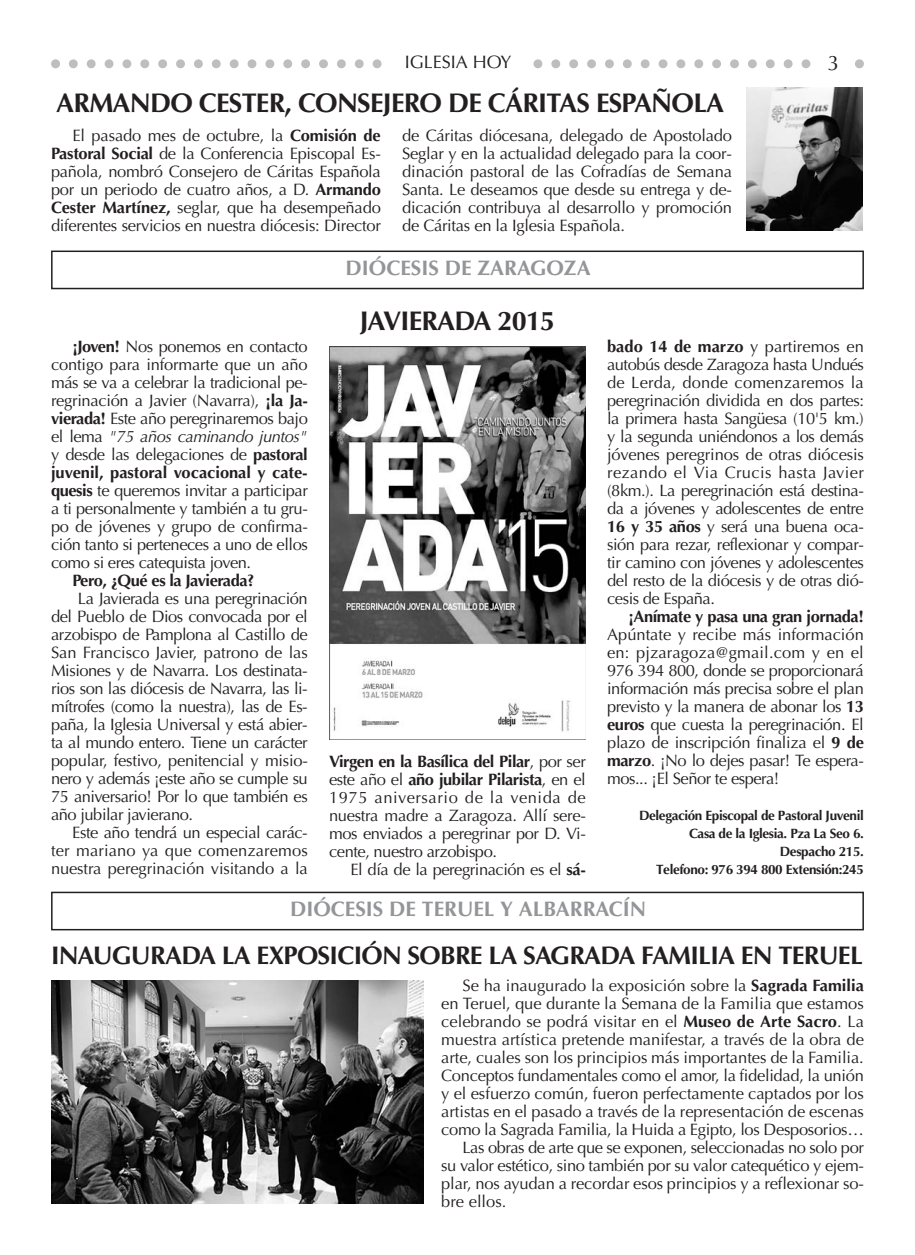
<style>
.page{position:relative;width:915px;height:1255px;background:#fff}
.page>*{position:absolute;margin:0;border:0;box-sizing:border-box;transform-origin:0 0}
.t1{font:700 27px "Optima";letter-spacing:-.03em;color:#231f20}
.t2{font:700 25.5px "Optima";letter-spacing:-.03em;color:#231f20}
.t3{font:700 21px "Optima";color:#939598}
.t4{font:21px "Optima";color:#231f20}
.t5{font:18px "Optima";color:#231f20}
.t6{font:16.5px/18px "Optima";letter-spacing:-.025em;color:#231f20;text-align:justify}
.t7{font:16.5px "Optima";color:#231f20}
.t8{font:700 16.5px "Optima";letter-spacing:-.03em;color:#231f20}
.t9{font:16.5px "Optima";letter-spacing:-.005em;color:#231f20}
.t10{font:700 16.5px "Optima";color:#231f20}
.t11{font:16.5px "Optima";letter-spacing:.01em;color:#231f20}
.t12{font:italic 16.5px "Optima";letter-spacing:-.03em;color:#231f20}
.t13{font:16.5px "Optima";letter-spacing:.02em;color:#231f20}
.t14{font:16.5px "Optima";letter-spacing:.005em;color:#231f20}
.t15{font:16.5px "Optima";letter-spacing:.035em;color:#231f20}
.t16{font:700 13.5px/18px "Optima";letter-spacing:-.03em;color:#231f20;text-align:right}
.s1{font-weight:700}
.s2{font-style:normal}
.s3{font-weight:400}
</style>
<div class="page">
<svg style="left:51px;top:59px;width:812px;height:9px"></svg>
<div style="left:389px;top:51px;width:137px;height:26px;background:#fff"></div>
<div style="left:818px;top:51px;width:30px;height:26px;background:#fff"></div>
<div style="left:51px;top:250px;width:812px;height:39px;border:2px solid #231f20"></div>
<div style="left:51px;top:891px;width:812px;height:39px;border:2px solid #231f20"></div>
<img style="left:746px;top:88px;width:116px;height:142px">
<img style="left:329px;top:346px;width:256px;height:393px">
<img style="left:51px;top:980px;width:372px;height:223px">
<p class="t5" style="left:404px;top:54px;width:108px">IGLESIA HOY</p>
<p class="t4" style="left:827px;top:55px;width:13px">3</p>
<p class="t1" style="left:56px;top:92px;width:669px">ARMANDO CESTER, CONSEJERO DE CÁRITAS ESPAÑOLA</p>
<p class="t6" style="left:51px;top:128px;width:331px;text-indent:21px">El pasado mes de octubre, la <span class="s1">Comisión de Pastoral Social</span> de la Conferencia Episcopal Es&shy;pañola, nombró Consejero de Cáritas Española por un periodo de cuatro años, a D. <span class="s1">Armando Cester Martínez,</span> seglar, que ha desempeñado diferentes servicios en nuestra diócesis: Director</p>
<p class="t6" style="left:402px;top:128px;width:331px">de Cáritas diócesana, delegado de Apostolado Seglar y en la actualidad delegado para la coor&shy;dinación pastoral de las Cofradías de Semana Santa. Le deseamos que desde su entrega y de&shy;dicación contribuya al desarrollo y promoción de Cáritas en la Iglesia Española.</p>
<p class="t3" style="left:345px;top:259px;width:247px">DIÓCESIS DE ZARAGOZA</p>
<p class="t6" style="left:72px;top:339px;width:237px"><span class="s1">¡Joven!</span> Nos ponemos en contacto</p>
<p class="t6" style="left:51px;top:357px;width:258px">contigo para informarte que un año</p>
<p class="t6" style="left:51px;top:375px;width:258px">más se va a celebrar la tradicional pe-</p>
<p class="t6" style="left:51px;top:393px;width:258px">regrinación a Javier (Navarra), <span class="s1">¡la Ja-</span></p>
<p class="t6" style="left:51px;top:411px;width:258px"><span class="s1">vierada!</span> Este año peregrinaremos bajo</p>
<p class="t12" style="left:51px;top:429px;width:258px"><span class="s2">el lema</span> "75 años caminando juntos"</p>
<p class="t6" style="left:51px;top:447px;width:258px">y desde las delegaciones de <span class="s1">pastoral</span></p>
<p class="t10" style="left:51px;top:465px;width:258px">juvenil, pastoral vocacional y cate-</p>
<p class="t6" style="left:51px;top:483px;width:258px"><span class="s1">quesis</span> te queremos invitar a participar</p>
<p class="t6" style="left:51px;top:501px;width:258px">a ti personalmente y también a tu gru-</p>
<p class="t6" style="left:51px;top:519px;width:258px">po de jóvenes y grupo de confirma-</p>
<p class="t6" style="left:51px;top:537px;width:258px">ción tanto si perteneces a uno de ellos</p>
<p class="t6" style="left:51px;top:555px;width:201px">como si eres catequista joven.</p>
<p class="t8" style="left:72px;top:573px;width:184px">Pero, ¿Qué es la Javierada?</p>
<p class="t6" style="left:78px;top:591px;width:231px">La Javierada es una peregrinación</p>
<p class="t6" style="left:51px;top:609px;width:258px">del Pueblo de Dios convocada por el</p>
<p class="t6" style="left:51px;top:627px;width:258px">arzobispo de Pamplona al Castillo de</p>
<p class="t9" style="left:51px;top:645px;width:258px">San Francisco Javier, patrono de las</p>
<p class="t6" style="left:51px;top:663px;width:258px">Misiones y de Navarra. Los destinata-</p>
<p class="t6" style="left:51px;top:681px;width:258px">rios son las diócesis de Navarra, las li-</p>
<p class="t6" style="left:51px;top:699px;width:258px">mítrofes (como la nuestra), las de Es-</p>
<p class="t6" style="left:51px;top:717px;width:258px">paña, la Iglesia Universal y está abier-</p>
<p class="t6" style="left:51px;top:735px;width:258px">ta al mundo entero. Tiene un carácter</p>
<p class="t6" style="left:51px;top:753px;width:258px">popular, festivo, penitencial y misio-</p>
<p class="t6" style="left:51px;top:771px;width:258px">nero y además ¡este año se cumple su</p>
<p class="t6" style="left:51px;top:789px;width:258px">75 aniversario! Por lo que también es</p>
<p class="t6" style="left:51px;top:807px;width:143px">año jubilar javierano.</p>
<p class="t6" style="left:72px;top:825px;width:237px">Este año tendrá un especial carác-</p>
<p class="t14" style="left:51px;top:843px;width:258px">ter mariano ya que comenzaremos</p>
<p class="t9" style="left:51px;top:861px;width:258px">nuestra peregrinación visitando a la</p>
<p class="t1" style="left:359px;top:309px;width:197px">JAVIERADA 2015</p>
<p class="t8" style="left:329px;top:755px;width:258px">Virgen en la Basílica del Pilar<span class="s3">, por ser</span></p>
<p class="t8" style="left:329px;top:773px;width:258px"><span class="s3">este año el</span> año jubilar Pilarista<span class="s3">, en el</span></p>
<p class="t15" style="left:329px;top:791px;width:258px">1975 aniversario de la venida de</p>
<p class="t6" style="left:329px;top:808px;width:258px">nuestra madre a Zaragoza. Allí sere-</p>
<p class="t6" style="left:329px;top:826px;width:258px">mos enviados a peregrinar por D. Vi-</p>
<p class="t6" style="left:329px;top:844px;width:169px">cente, nuestro arzobispo.</p>
<p class="t6" style="left:350px;top:862px;width:237px">El día de la peregrinación es el <span class="s1">sá-</span></p>
<p class="t10" style="left:607px;top:340px;width:258px">bado 14 de marzo <span class="s3">y partiremos en</span></p>
<p class="t6" style="left:607px;top:357px;width:258px">autobús desde Zaragoza hasta Undués</p>
<p class="t11" style="left:607px;top:376px;width:258px">de Lerda, donde comenzaremos la</p>
<p class="t6" style="left:607px;top:393px;width:258px">peregrinación dividida en dos partes:</p>
<p class="t6" style="left:607px;top:411px;width:258px">la primera hasta Sangüesa (10'5 km.)</p>
<p class="t6" style="left:607px;top:429px;width:258px">y la segunda uniéndonos a los demás</p>
<p class="t6" style="left:607px;top:447px;width:258px">jóvenes peregrinos de otras diócesis</p>
<p class="t13" style="left:607px;top:466px;width:258px">rezando el Via Crucis hasta Javier</p>
<p class="t6" style="left:607px;top:483px;width:258px">(8km.). La peregrinación está destina-</p>
<p class="t6" style="left:607px;top:501px;width:258px">da a jóvenes y adolescentes de entre</p>
<p class="t6" style="left:607px;top:519px;width:258px"><span class="s1">16 y 35 años</span> y será una buena oca-</p>
<p class="t6" style="left:607px;top:537px;width:258px">sión para rezar, reflexionar y compar-</p>
<p class="t6" style="left:607px;top:555px;width:258px">tir camino con jóvenes y adolescentes</p>
<p class="t6" style="left:607px;top:573px;width:258px">del resto de la diócesis y de otras dió-</p>
<p class="t6" style="left:607px;top:591px;width:109px">cesis de España.</p>
<p class="t8" style="left:628px;top:610px;width:237px">¡Anímate y pasa una gran jornada!</p>
<p class="t7" style="left:607px;top:628px;width:258px">Apúntate y recibe más información</p>
<p class="t11" style="left:607px;top:646px;width:258px">en: pjzaragoza@gmail.com y en el</p>
<p class="t6" style="left:607px;top:663px;width:258px">976 394 800, donde se proporcionará</p>
<p class="t6" style="left:607px;top:681px;width:258px">información más precisa sobre el plan</p>
<p class="t6" style="left:607px;top:699px;width:258px">previsto y la manera de abonar los <span class="s1">13</span></p>
<p class="t6" style="left:607px;top:717px;width:258px"><span class="s1">euros</span> que cuesta la peregrinación. El</p>
<p class="t6" style="left:607px;top:735px;width:258px">plazo de inscripción finaliza el <span class="s1">9 de</span></p>
<p class="t6" style="left:607px;top:753px;width:258px"><span class="s1">marzo</span>. ¡No lo dejes pasar! Te espera-</p>
<p class="t6" style="left:607px;top:771px;width:174px">mos... ¡El Señor te espera!</p>
<p class="t16" style="left:638px;top:808px;width:226px">Delegación Episcopal de Pastoral Juvenil<br>Casa de la Iglesia. Pza La Seo 6.<br>Despacho 215.<br>Telefono: 976 394 800 Extensión:245</p>
<p class="t3" style="left:290px;top:900px;width:357px">DIÓCESIS DE TERUEL Y ALBARRACÍN</p>
<p class="t2" style="left:51px;top:944px;width:812px">INAUGURADA LA EXPOSICIÓN SOBRE LA SAGRADA FAMILIA EN TERUEL</p>
<p class="t7" style="left:462px;top:978px;width:403px">Se ha inaugurado la exposición sobre la <span class="s1">Sagrada Familia</span></p>
<p class="t7" style="left:441px;top:996px;width:424px">en Teruel, que durante la Semana de la Familia que estamos</p>
<p class="t7" style="left:441px;top:1014px;width:424px">celebrando se podrá visitar en el <span class="s1">Museo de Arte Sacro</span>. La</p>
<p class="t7" style="left:441px;top:1032px;width:424px">muestra artística pretende manifestar, a través de la obra de</p>
<p class="t9" style="left:441px;top:1050px;width:424px">arte, cuales son los principios más importantes de la Familia.</p>
<p class="t6" style="left:441px;top:1067px;width:424px">Conceptos fundamentales como el amor, la fidelidad, la unión</p>
<p class="t7" style="left:441px;top:1086px;width:424px">y el esfuerzo común, fueron perfectamente captados por los</p>
<p class="t7" style="left:441px;top:1104px;width:424px">artistas en el pasado a través de la representación de escenas</p>
<p class="t6" style="left:441px;top:1121px;width:424px">como la Sagrada Familia, la Huida a Egipto, los Desposorios…</p>
<p class="t6" style="left:462px;top:1139px;width:403px">Las obras de arte que se exponen, seleccionadas no solo por</p>
<p class="t6" style="left:441px;top:1157px;width:424px">su valor estético, sino también por su valor catequético y ejem-</p>
<p class="t6" style="left:441px;top:1175px;width:424px">plar, nos ayudan a recordar esos principios y a reflexionar so-</p>
<p class="t7" style="left:441px;top:1194px;width:67px">bre ellos.</p>
</div>
